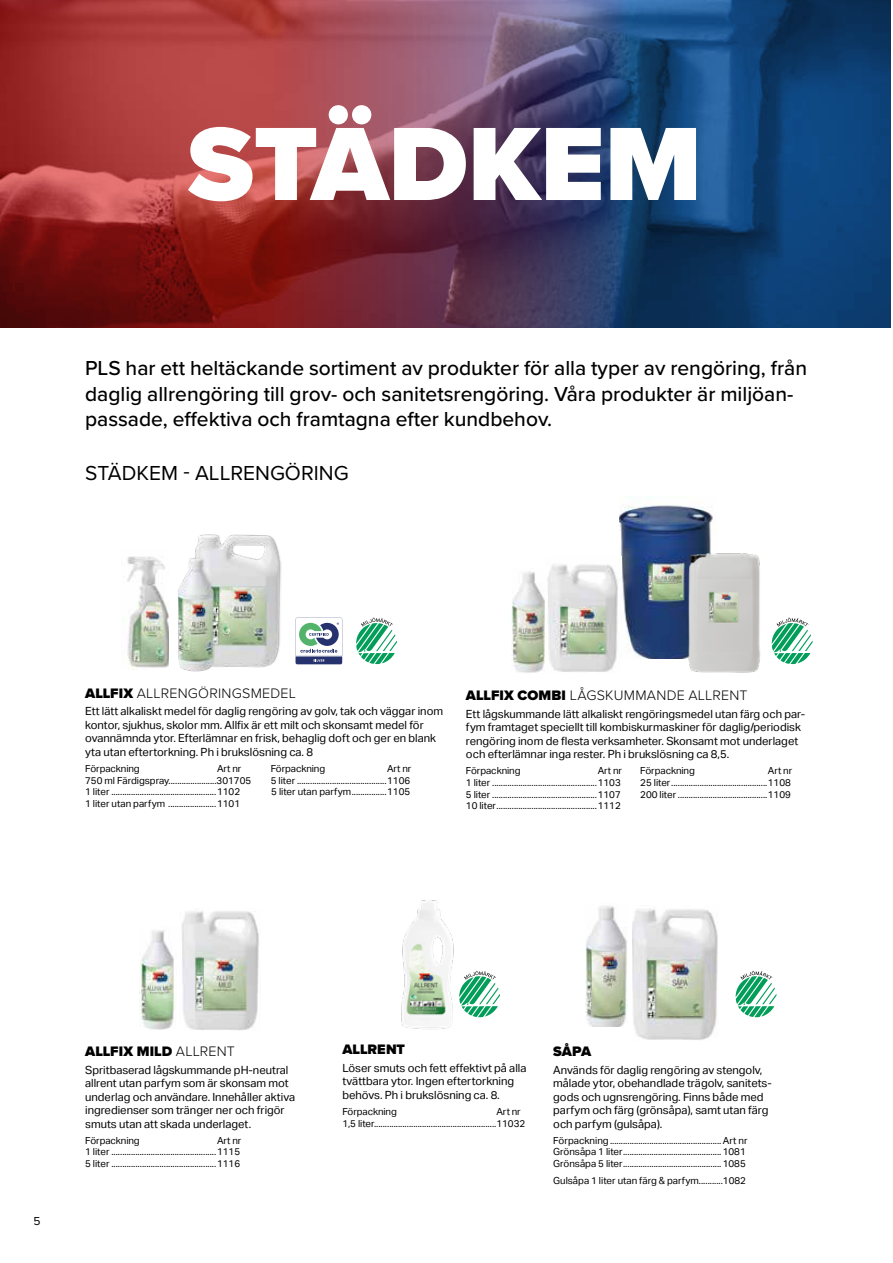
<style>
.page{position:relative;width:893px;height:1263px;background:#fff}
.page>*{position:absolute;margin:0;border:0;box-sizing:border-box;transform-origin:0 0}
.t1{font:900 108px "Proxima Nova";color:#fff}
.t2{font:500 21px/25.2px "Proxima Nova";color:#000}
.t3{font:21px "Proxima Nova";color:#000}
.t4{font:300 14.25px "Proxima Nova";letter-spacing:.015em;color:#000}
.t5{font:900 14.25px "Proxima Nova";letter-spacing:.005em;color:#000}
.t6{font:12px "Proxima Nova";color:#000}
.t7{font:11.25px/13.5px "Aktiv Grotesk";color:#000}
.t8{font:9.75px/11.7px "Aktiv Grotesk";color:#000}
.s1{font-weight:900}
.s2{font-weight:300}
</style>
<div class="page">
<img style="left:619px;top:505px;width:94px;height:154px">
<img style="left:512px;top:571px;width:33px;height:102px">
<svg style="left:356px;top:618px;width:41px;height:46px"></svg>
<svg style="left:772px;top:618px;width:41px;height:46px"></svg>
<img style="left:687px;top:551px;width:73px;height:122px">
<img style="left:547px;top:557px;width:74px;height:115px">
<svg style="left:459px;top:971px;width:41px;height:46px"></svg>
<svg style="left:736px;top:971px;width:40px;height:46px"></svg>
<img style="left:632px;top:909px;width:86px;height:131px">
<img style="left:585px;top:906px;width:43px;height:121px">
<img style="left:0;top:0;width:891px;height:327px">
<img style="left:182px;top:909px;width:77px;height:121px">
<img style="left:139px;top:930px;width:36px;height:99px">
<img style="left:401px;top:900px;width:53px;height:130px">
<img style="left:121px;top:534px;width:222px;height:138px">
<svg style="left:296px;top:618px;width:46px;height:46px"></svg>
<h1 class="t1" style="left:188px;top:83px;width:516px">STÄDKEM</h1>
<h2 class="t2" style="left:85px;top:355px;width:723px">PLS har ett heltäckande sortiment av produkter för alla typer av rengöring, från daglig allrengöring till grov- och sanitetsrengöring. Våra produkter är miljöan&shy;passade, effektiva och framtagna efter kundbehov.</h2>
<h2 class="t3" style="left:85px;top:457px;width:265px">STÄDKEM - ALLRENGÖRING</h2>
<h3 class="t4" style="left:85px;top:682px;width:212px"><span class="s1">ALLFIX</span> ALLRENGÖRINGSMEDEL</h3>
<p class="t7" style="left:85px;top:705px;width:359px">Ett lätt alkaliskt medel för daglig rengöring av golv, tak och väggar inom kontor, sjukhus, skolor mm. Allfix är ett milt och skonsamt medel för ovannämnda ytor. Efterlämnar en frisk, behaglig doft och ger en blank yta utan eftertorkning. Ph i brukslösning ca. 8</p>
<p class="t8" style="left:85px;top:763px;width:56px">Förpackning</p>
<p class="t8" style="left:217px;top:763px;width:26px">Art nr</p>
<p class="t8" style="left:271px;top:763px;width:56px">Förpackning</p>
<p class="t8" style="left:387px;top:763px;width:26px">Art nr</p>
<p class="t8" style="left:85px;top:774px;width:168px">750 ml Färdigspray......................301705</p>
<p class="t8" style="left:271px;top:774px;width:141px">5 liter .........................................1106</p>
<p class="t8" style="left:85px;top:786px;width:156px">1 liter ................................................1102</p>
<p class="t8" style="left:271px;top:786px;width:140px">5 liter utan parfym................1105</p>
<p class="t8" style="left:85px;top:798px;width:156px">1 liter utan parfym ......................1101</p>
<h3 class="t4" style="left:466px;top:685px;width:283px"><span class="s1">ALLFIX COMBI</span> LÅGSKUMMANDE ALLRENT</h3>
<p class="t7" style="left:466px;top:707px;width:341px">Ett lågskummande lätt alkaliskt rengöringsmedel utan färg och par&shy;fym framtaget speciellt till kombiskurmaskiner för daglig/periodisk rengöring inom de flesta verksamheter. Skonsamt mot underlaget och efterlämnar inga rester. Ph i brukslösning ca 8,5.</p>
<p class="t8" style="left:466px;top:765px;width:56px">Förpackning</p>
<p class="t8" style="left:598px;top:765px;width:26px">Art nr</p>
<p class="t8" style="left:640px;top:765px;width:56px">Förpackning</p>
<p class="t8" style="left:768px;top:765px;width:26px">Art nr</p>
<p class="t8" style="left:466px;top:777px;width:156px">1 liter ................................................1103</p>
<p class="t8" style="left:640px;top:777px;width:152px">25 liter............................................1108</p>
<p class="t8" style="left:466px;top:788px;width:156px">5 liter ................................................1107</p>
<p class="t8" style="left:640px;top:788px;width:152px">200 liter.........................................1109</p>
<p class="t8" style="left:466px;top:800px;width:156px">10 liter..............................................1112</p>
<p class="t6" style="left:33px;top:1212px;width:9px">5</p>
<h3 class="t5" style="left:85px;top:1040px;width:151px">ALLFIX MILD <span class="s2">ALLRENT</span></h3>
<p class="t7" style="left:85px;top:1063px;width:211px">Spritbaserad lågskummande pH-neutral allrent utan parfym som är skonsam mot underlag och användare. Innehåller aktiva ingredienser som tränger ner och frigör smuts utan att skada underlaget.</p>
<p class="t8" style="left:85px;top:1134px;width:56px">Förpackning</p>
<p class="t8" style="left:85px;top:1134px;width:158px;text-indent:132px">Art nr<br>1 liter ................................................1115<br>5 liter ................................................1116</p>
<h3 class="t5" style="left:342px;top:1039px;width:64px">ALLRENT</h3>
<p class="t7" style="left:342px;top:1061px;width:186px">Löser smuts och fett effektivt på alla tvättbara ytor. Ingen eftertorkning behövs. Ph i brukslösning ca. 8.</p>
<p class="t8" style="left:342px;top:1106px;width:56px">Förpackning</p>
<p class="t8" style="left:342px;top:1106px;width:184px;text-indent:154px">Art nr<br>1,5 liter........................................................11032</p>
<h3 class="t5" style="left:553px;top:1040px;width:40px">SÅPA</h3>
<p class="t7" style="left:553px;top:1063px;width:220px">Används för daglig rengöring av stengolv, målade ytor, obehandlade trägolv, sanitets&shy;gods och ugnsrengöring. Finns både med parfym och färg (grönsåpa), samt utan färg och parfym (gulsåpa).</p>
<p class="t8" style="left:553px;top:1134px;width:196px">Förpackning...................................................Art nr<br>Grönsåpa 1 liter.............................................1081<br>Grönsåpa 5 liter.............................................1085</p>
<p class="t8" style="left:553px;top:1175px;width:194px">Gulsåpa 1 liter utan färg &amp; parfym...........1082</p>
</div>
